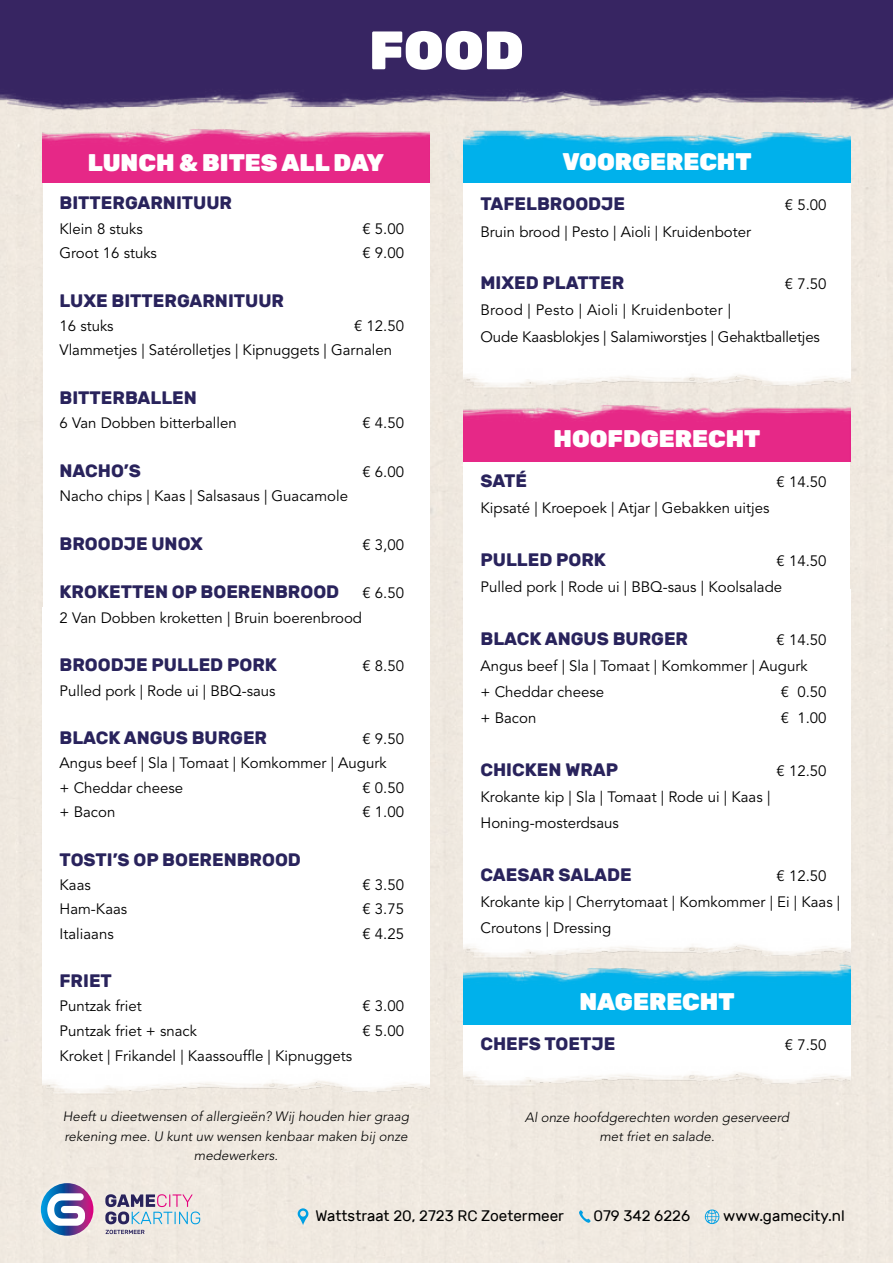
<style>
.page{position:relative;width:893px;height:1263px;background:#fff}
.page>*{position:absolute;margin:0;border:0;box-sizing:border-box;transform-origin:0 0}
.t1{font:900 54px "Rubik";color:#fff}
.t2{font:900 24px "Rubik";color:#fff}
.t3{font:700 18px "Rubik";color:#29235c}
.t4{font:15.15px "Rubik";color:#000}
.t5{font:15px/26.2px "Avenir LT Std";color:#000}
.t6{font:italic 300 13.5px/19.5px "Avenir LT Std";color:#000;text-align:center}
</style>
<div class="page">
<div style="left:0;top:115px;width:893px;height:1148px;background:#f0e9e0"></div>
<img style="left:0;top:0;width:893px;height:115px">
<div style="left:463px;top:457px;width:387px;height:382px;background:#fff"></div>
<div style="left:43px;top:174px;width:386px;height:619px;background:#fff"></div>
<img style="left:43px;top:793px;width:386px;height:308px">
<img style="left:43px;top:119px;width:386px;height:64px">
<img style="left:463px;top:123px;width:387px;height:339px">
<img style="left:463px;top:1024px;width:387px;height:69px">
<img style="left:463px;top:965px;width:387px;height:59px">
<img style="left:463px;top:839px;width:387px;height:126px">
<svg style="left:298px;top:1208px;width:10px;height:17px"></svg>
<svg style="left:579px;top:1210px;width:12px;height:13px"></svg>
<svg style="left:705px;top:1209px;width:14px;height:15px"></svg>
<div style="left:35px;top:1177px;width:171px;height:65px;background:#f0e9e1"></div>
<svg style="left:106px;top:1230px;width:38px;height:4px"></svg>
<svg style="left:105px;top:1194px;width:95px;height:30px"></svg>
<svg style="left:41px;top:1183px;width:52px;height:53px"></svg>
<svg style="left:47px;top:1193px;width:38px;height:33px"></svg>
<h1 class="t1" style="left:369px;top:19px;width:156px">FOOD</h1>
<h2 class="t2" style="left:88px;top:149px;width:298px">LUNCH &amp; BITES ALL DAY</h2>
<p class="t3" style="left:60px;top:193px;width:174px">BITTERGARNITUUR</p>
<p class="t5" style="left:60px;top:216px;width:85px">Klein 8 stuks</p>
<p class="t5" style="left:362px;top:216px;width:43px">€ 5.00</p>
<p class="t5" style="left:60px;top:240px;width:99px">Groot 16 stuks</p>
<p class="t5" style="left:362px;top:240px;width:43px">€ 9.00</p>
<p class="t3" style="left:60px;top:290px;width:226px">LUXE BITTERGARNITUUR</p>
<p class="t5" style="left:60px;top:313px;width:56px">16 stuks</p>
<p class="t5" style="left:60px;top:314px;width:346px;line-height:24.3px;text-indent:294px">€ 12.50<br>Vlammetjes | Satérolletjes | Kipnuggets | Garnalen</p>
<p class="t3" style="left:60px;top:387px;width:139px">BITTERBALLEN</p>
<p class="t5" style="left:60px;top:410px;width:179px">6 Van Dobben bitterballen</p>
<p class="t5" style="left:362px;top:410px;width:43px">€ 4.50</p>
<p class="t3" style="left:60px;top:460px;width:83px">NACHO’S</p>
<p class="t5" style="left:362px;top:459px;width:43px">€ 6.00</p>
<p class="t5" style="left:60px;top:483px;width:290px">Nacho chips | Kaas | Salsasaus | Guacamole</p>
<p class="t3" style="left:60px;top:533px;width:145px">BROODJE UNOX</p>
<p class="t5" style="left:362px;top:532px;width:43px">€ 3,00</p>
<p class="t3" style="left:60px;top:581px;width:281px">KROKETTEN OP BOERENBROOD</p>
<p class="t5" style="left:362px;top:580px;width:43px">€ 6.50</p>
<p class="t5" style="left:60px;top:605px;width:304px">2 Van Dobben kroketten | Bruin boerenbrood</p>
<p class="t3" style="left:60px;top:654px;width:219px">BROODJE PULLED PORK</p>
<p class="t5" style="left:362px;top:653px;width:43px">€ 8.50</p>
<p class="t5" style="left:60px;top:678px;width:218px">Pulled pork | Rode ui | BBQ-saus</p>
<p class="t3" style="left:60px;top:727px;width:209px">BLACK ANGUS BURGER</p>
<p class="t5" style="left:60px;top:727px;width:346px;line-height:24.3px;text-indent:303px">€ 9.50<br>Angus beef | Sla | Tomaat | Komkommer | Augurk<br>+ Cheddar cheese</p>
<p class="t5" style="left:362px;top:775px;width:43px">€ 0.50</p>
<p class="t5" style="left:60px;top:799px;width:57px">+ Bacon</p>
<p class="t5" style="left:362px;top:799px;width:43px">€ 1.00</p>
<p class="t3" style="left:60px;top:849px;width:243px">TOSTI’S OP BOERENBROOD</p>
<p class="t5" style="left:60px;top:872px;width:33px">Kaas</p>
<p class="t5" style="left:362px;top:872px;width:43px">€ 3.50</p>
<p class="t5" style="left:60px;top:896px;width:69px">Ham-Kaas</p>
<p class="t5" style="left:362px;top:896px;width:43px">€ 3.75</p>
<p class="t5" style="left:60px;top:921px;width:56px">Italiaans</p>
<p class="t5" style="left:362px;top:921px;width:43px">€ 4.25</p>
<p class="t3" style="left:60px;top:970px;width:54px">FRIET</p>
<p class="t5" style="left:60px;top:993px;width:84px">Puntzak friet</p>
<p class="t5" style="left:362px;top:993px;width:43px">€ 3.00</p>
<p class="t5" style="left:60px;top:1018px;width:139px">Puntzak friet + snack</p>
<p class="t5" style="left:362px;top:1018px;width:43px">€ 5.00</p>
<p class="t5" style="left:60px;top:1043px;width:294px">Kroket | Frikandel | Kaassouffle | Kipnuggets</p>
<p class="t6" style="left:63px;top:1107px;width:348px">Heeft u dieetwensen of allergieën? Wij houden hier graag rekening mee. U kunt uw wensen kenbaar maken bij onze medewerkers.</p>
<h2 class="t2" style="left:562px;top:147px;width:191px">VOORGERECHT</h2>
<p class="t3" style="left:480px;top:193px;width:146px">TAFELBROODJE</p>
<p class="t5" style="left:785px;top:192px;width:43px">€ 5.00</p>
<p class="t5" style="left:480px;top:219px;width:272px">Bruin brood | Pesto | Aioli | Kruidenboter</p>
<p class="t3" style="left:480px;top:272px;width:145px">MIXED PLATTER</p>
<p class="t5" style="left:785px;top:271px;width:43px">€ 7.50</p>
<p class="t5" style="left:480px;top:297px;width:341px">Brood | Pesto | Aioli | Kruidenboter |<br>Oude Kaasblokjes | Salamiworstjes | Gehaktballetjes</p>
<h2 class="t2" style="left:553px;top:424px;width:208px">HOOFDGERECHT</h2>
<p class="t3" style="left:480px;top:470px;width:48px">SATÉ</p>
<p class="t5" style="left:776px;top:469px;width:52px">€ 14.50</p>
<p class="t5" style="left:480px;top:495px;width:290px">Kipsaté | Kroepoek | Atjar | Gebakken uitjes</p>
<p class="t3" style="left:480px;top:549px;width:127px">PULLED PORK</p>
<p class="t5" style="left:480px;top:548px;width:347px;text-indent:296px">€ 14.50<br>Pulled pork | Rode ui | BBQ-saus | Koolsalade</p>
<p class="t3" style="left:480px;top:628px;width:209px">BLACK ANGUS BURGER</p>
<p class="t5" style="left:480px;top:627px;width:347px;text-indent:296px">€ 14.50<br>Angus beef | Sla | Tomaat | Komkommer | Augurk<br>+ Cheddar cheese</p>
<p class="t5" style="left:781px;top:679px;width:47px">€ 0.50</p>
<p class="t5" style="left:480px;top:705px;width:57px">+ Bacon</p>
<p class="t5" style="left:781px;top:705px;width:47px">€ 1.00</p>
<p class="t3" style="left:480px;top:759px;width:139px">CHICKEN WRAP</p>
<p class="t5" style="left:776px;top:758px;width:52px">€ 12.50</p>
<p class="t5" style="left:480px;top:784px;width:291px">Krokante kip | Sla | Tomaat | Rode ui | Kaas |<br>Honing-mosterdsaus</p>
<p class="t3" style="left:480px;top:864px;width:153px">CAESAR SALADE</p>
<p class="t5" style="left:480px;top:863px;width:361px;text-indent:296px">€ 12.50<br>Krokante kip | Cherrytomaat | Komkommer | Ei | Kaas |<br>Croutons | Dressing</p>
<h2 class="t2" style="left:579px;top:987px;width:157px">NAGERECHT</h2>
<p class="t3" style="left:480px;top:1033px;width:136px">CHEFS TOETJE</p>
<p class="t5" style="left:785px;top:1032px;width:43px">€ 7.50</p>
<p class="t6" style="left:525px;top:1107px;width:266px">Al onze hoofdgerechten worden geserveerd met friet en salade.</p>
<p class="t4" style="left:316px;top:1207px;width:250px">Wattstraat 20, 2723 RC Zoetermeer</p>
<p class="t4" style="left:593px;top:1207px;width:98px">079 342 6226</p>
<p class="t4" style="left:723px;top:1207px;width:123px">www.gamecity.nl</p>
</div>
